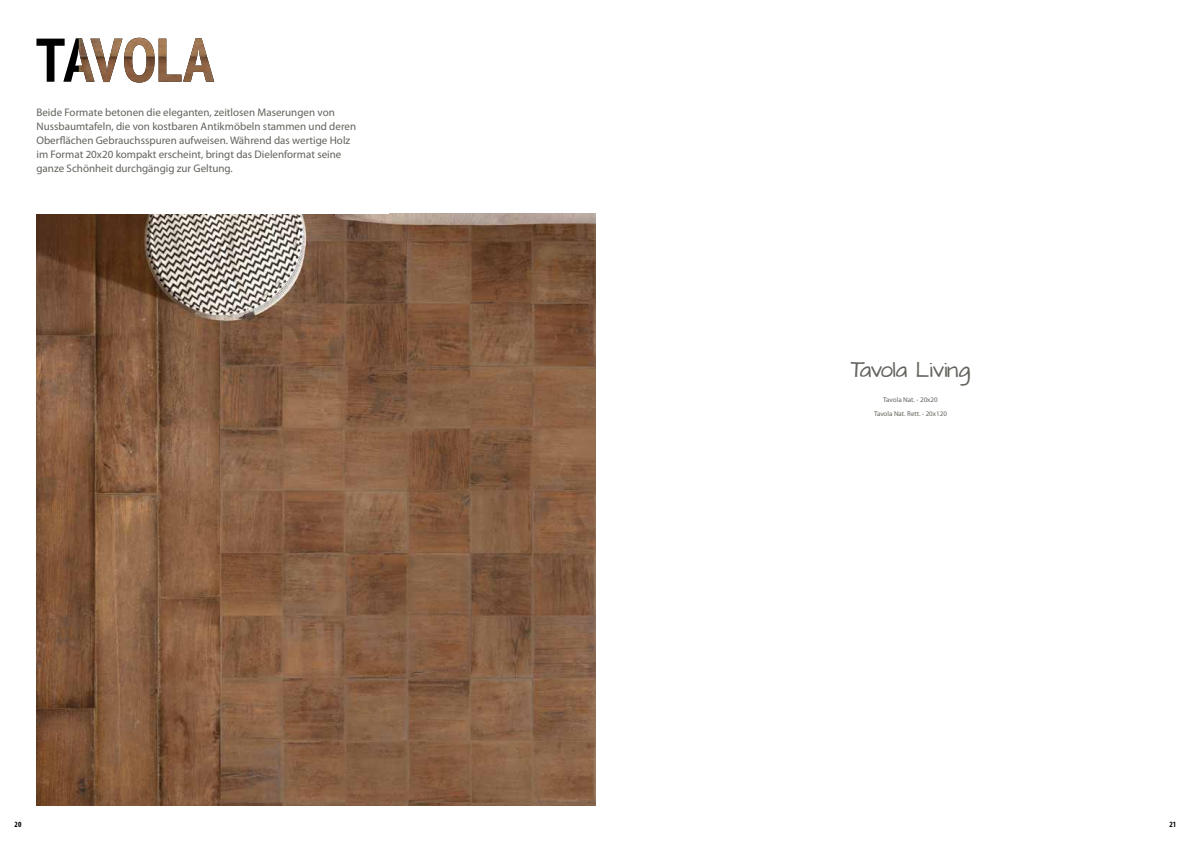
<style>
.page{position:relative;width:1191px;height:842px;background:#fff}
.page>*{position:absolute;margin:0;border:0;box-sizing:border-box;transform-origin:0 0}
.t1{font:18px "Architects Daughter";color:#63625c}
.t2{font:11px/14px "Myriad Pro";color:#63625c}
.t3{font:700 condensed 8px "Myriad Pro";color:#000}
.t4{font:7px "Myriad Pro";color:#63625c}
</style>
<div class="page">
<img style="left:36px;top:213px;width:559px;height:593px">
<svg style="left:36px;top:38px;width:43px;height:44px"></svg>
<img style="left:79px;top:38px;width:135px;height:45px">
<p class="t2" style="left:36px;top:106px;width:321px">Beide Formate betonen die eleganten, zeitlosen Maserungen von Nussbaumtafeln, die von kostbaren Antikmöbeln stammen und deren Oberflächen Gebrauchsspuren aufweisen. Während das wertige Holz im Format 20x20 kompakt erscheint, bringt das Dielenformat seine ganze Schönheit durchgängig zur Geltung.</p>
<h1 class="t1" style="left:850px;top:357px;width:121px">Tavola Living</h1>
<p class="t4" style="left:883px;top:396px;width:56px">Tavola Nat. - 20x20</p>
<p class="t4" style="left:874px;top:410px;width:74px">Tavola Nat. Rett. - 20x120</p>
<p class="t3" style="left:15px;top:819px;width:8px">20</p>
<p class="t3" style="left:1169px;top:819px;width:8px">21</p>
</div>
